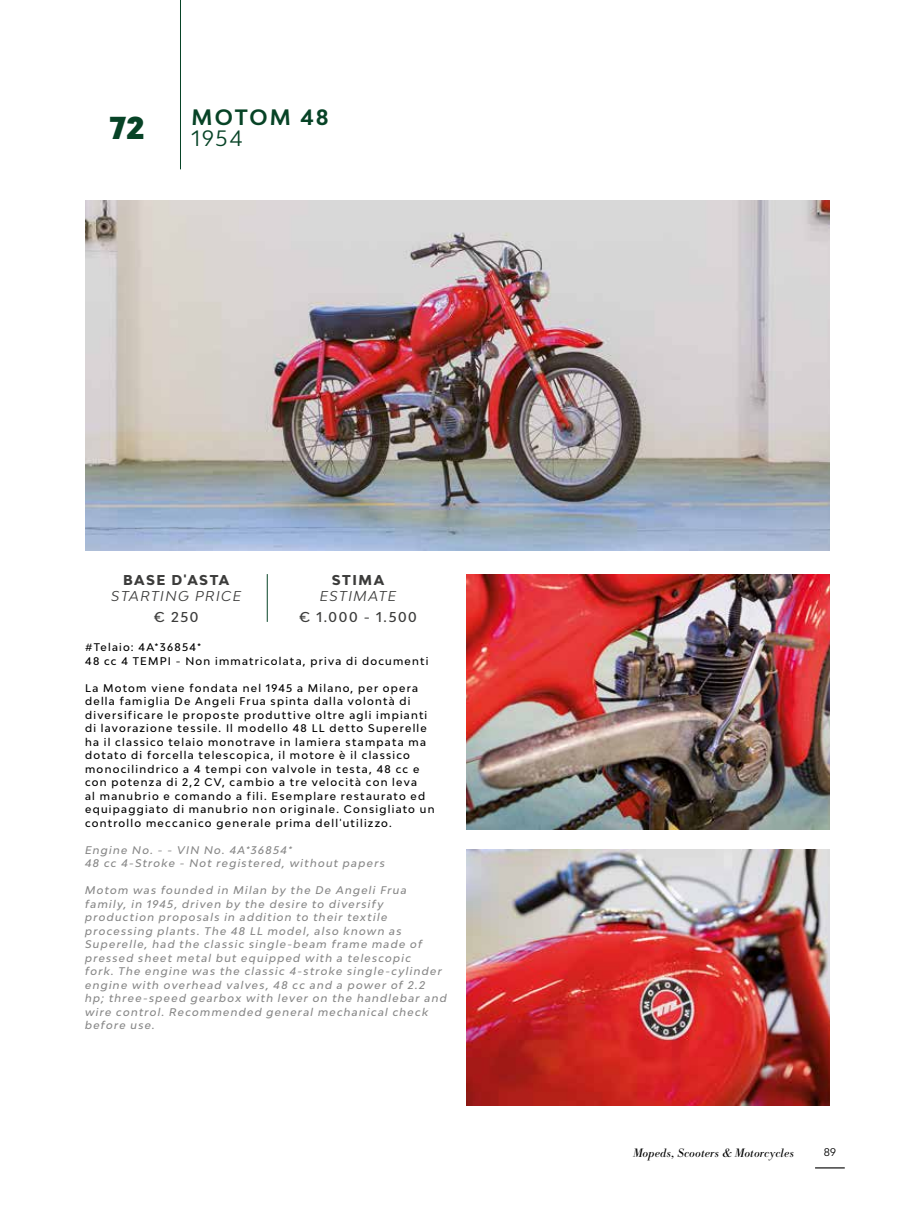
<style>
.page{position:relative;width:915px;height:1212px;background:#fff}
.page>*{position:absolute;margin:0;border:0;box-sizing:border-box;transform-origin:0 0}
.t1{font:900 30px "Bw Modelica";color:#074326}
.t2{font:700 21px "Bw Modelica";letter-spacing:.1em;color:#074326}
.t3{font:21px "Bw Modelica";color:#074326}
.t4{font:italic 13.5px "Bw Modelica";letter-spacing:.105em;color:#3c3c3b}
.t5{font:500 13.5px "Bw Modelica";letter-spacing:.12em;color:#3c3c3b}
.t6{font:800 13.5px "Bw Modelica";letter-spacing:.105em;color:#3c3c3b}
.t7{font:italic 12px "Bodoni BE";letter-spacing:.02em;color:#000}
.t8{font:500 10.5px/13.5px "Bw Modelica";letter-spacing:.12em;color:#000}
.t9{font:italic 500 10.5px/13.5px "Bw Modelica";letter-spacing:.12em;color:#878787}
.t10{font:10.5px "Bw Modelica";color:#000}
</style>
<div class="page">
<img style="left:85px;top:200px;width:744px;height:351px">
<img style="left:466px;top:574px;width:363px;height:256px">
<img style="left:466px;top:850px;width:363px;height:256px">
<hr style="left:180px;top:0;width:1px;height:169px;background:#074326">
<hr style="left:267px;top:574px;width:1px;height:48px;background:#074326">
<hr style="left:814px;top:1167px;width:30px;height:1px;background:#000">
<h1 class="t1" style="left:110px;top:108px;width:37px">72</h1>
<h2 class="t2" style="left:191px;top:104px;width:139px">MOTOM 48</h2>
<h2 class="t3" style="left:191px;top:125px;width:53px">1954</h2>
<p class="t6" style="left:123px;top:571px;width:108px">BASE D'ASTA</p>
<p class="t4" style="left:111px;top:587px;width:131px">STARTING PRICE</p>
<p class="t5" style="left:154px;top:608px;width:46px">€ 250</p>
<p class="t6" style="left:332px;top:571px;width:54px">STIMA</p>
<p class="t4" style="left:319px;top:587px;width:78px">ESTIMATE</p>
<p class="t5" style="left:299px;top:608px;width:119px">€ 1.000 - 1.500</p>
<p class="t8" style="left:85px;top:640px;width:344px">#Telaio: 4A*36854*<br>48 cc 4 TEMPI - Non immatricolata, priva di documenti</p>
<p class="t8" style="left:85px;top:681px;width:351px">La Motom viene fondata nel 1945 a Milano, per opera della famiglia De Angeli Frua spinta dalla volontà di diversificare le proposte produttive oltre agli impianti di lavorazione tessile. Il modello 48 LL detto Superelle ha il classico telaio monotrave in lamiera stampata ma dotato di forcella telescopica, il motore è il classico monocilindrico a 4 tempi con valvole in testa, 48 cc e con potenza di 2,2 CV, cambio a tre velocità con leva<br>al manubrio e comando a fili. Esemplare restaurato ed equipaggiato di manubrio non originale. Consigliato un controllo meccanico generale prima dell'utilizzo.</p>
<p class="t9" style="left:85px;top:843px;width:301px">Engine No. - - VIN No. 4A*36854*<br>48 cc 4-Stroke - Not registered, without papers</p>
<p class="t9" style="left:85px;top:883px;width:363px">Motom was founded in Milan by the De Angeli Frua family, in 1945, driven by the desire to diversify production proposals in addition to their textile processing plants. The 48 LL model, also known as Superelle, had the classic single-beam frame made of pressed sheet metal but equipped with a telescopic<br>fork. The engine was the classic 4-stroke single-cylinder engine with overhead valves, 48 cc and a power of 2.2 hp; three-speed gearbox with lever on the handlebar and wire control. Recommended general mechanical check before use.</p>
<p class="t7" style="left:632px;top:1146px;width:162px">Mopeds, Scooters &amp; Motorcycles</p>
<p class="t10" style="left:823px;top:1146px;width:14px">89</p>
</div>
